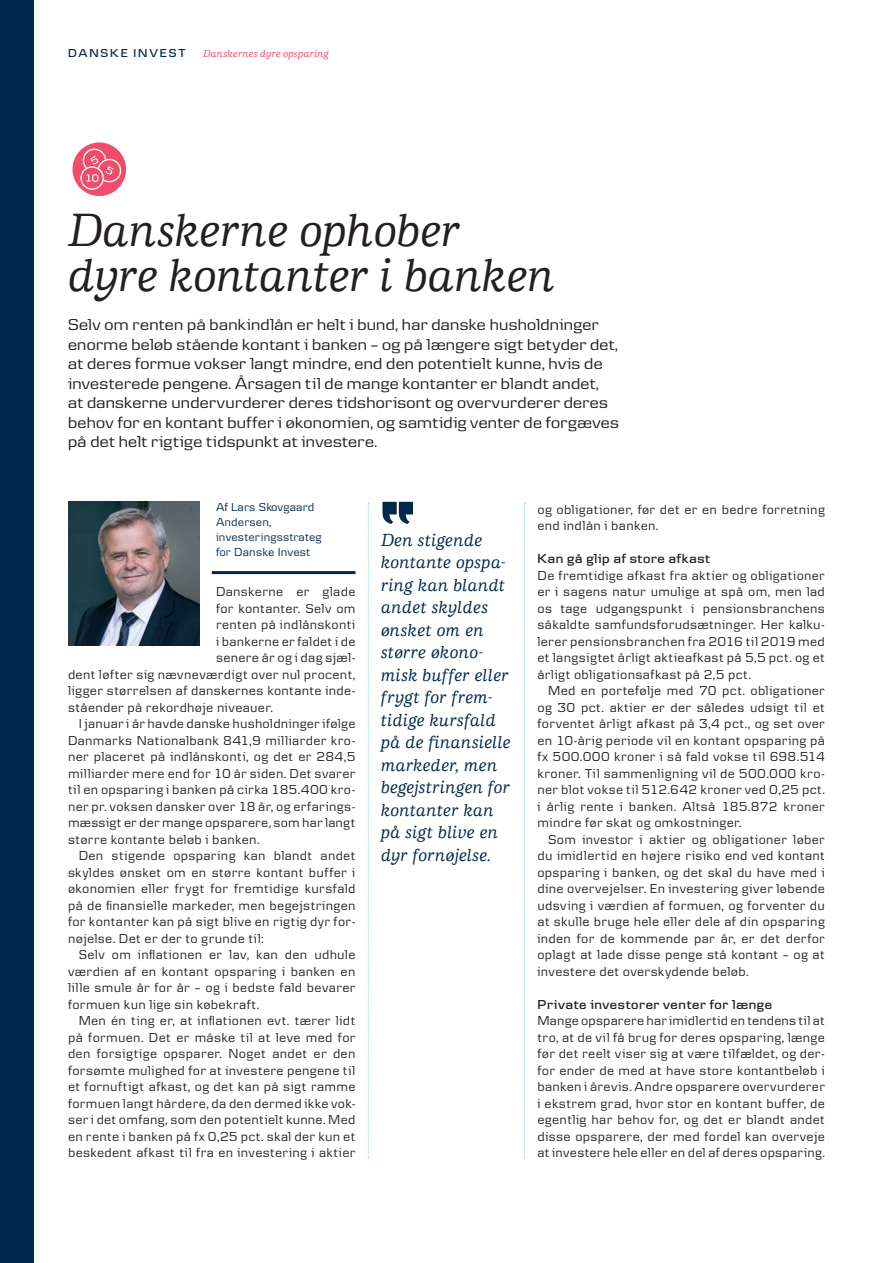
<style>
.page{position:relative;width:893px;height:1263px;background:#fff}
.page>*{position:absolute;margin:0;border:0;box-sizing:border-box;transform-origin:0 0}
.t1{font:italic 500 48px/45px "Danske Human";letter-spacing:-.005em;color:#231f20}
.Citat{font:italic 500 18px/22.5px "Danske Human";letter-spacing:.015em;color:#00284a}
.Underrubrik{font:16.5px/19.5px "Danske Headline";letter-spacing:.02em;color:#231f20}
.Danske_body_m__indry{font:13.5px/16.5px "Danske Text";letter-spacing:.02em;color:#231f20;text-align:justify}
.Danske_body{font:13.5px/16.5px "Danske Text";letter-spacing:.02em;color:#231f20;text-align:justify}
.Mellemrubrik{font:600 13.5px "Danske Headline";letter-spacing:.045em;color:#231f20}
._8_Regular{font:12px/15px "Danske Text";letter-spacing:.01em;color:#00284a}
.t2{font:600 12px "Danske Headline";letter-spacing:.155em;color:#00284a}
.t3{font:italic 500 10.5px "Danske Human";letter-spacing:.025em;color:#ef4d69}
</style>
<div class="page">
<div style="left:0;top:0;width:34px;height:1263px;background:#00284a"></div>
<svg style="left:382px;top:502px;width:31px;height:22px"></svg>
<img style="left:68px;top:502px;width:131px;height:143px">
<hr style="left:212px;top:571px;width:143px;height:3px;background:#00284a">
<svg style="left:368px;top:503px;width:1px;height:655px"></svg>
<svg style="left:524px;top:503px;width:1px;height:655px"></svg>
<div style="left:72px;top:142px;width:54px;height:54px;background:#ef4d69;border-radius:50%"></div>
<svg style="left:80px;top:149px;width:43px;height:41px"></svg>
<p class="t2" style="left:68px;top:46px;width:119px">DANSKE INVEST</p>
<p class="t3" style="left:203px;top:48px;width:127px">Danskernes dyre opsparing</p>
<p class="t1" style="left:68px;top:208px;width:489px">Danskerne ophober dyre kontanter i banken</p>
<p class="Underrubrik" style="left:68px;top:314px;width:552px">Selv om renten på bankindlån er helt i bund, har danske husholdninger enorme beløb stående kontant i banken – og på længere sigt betyder det, at deres formue vokser langt mindre, end den potentielt kunne, hvis de investerede pengene. Årsagen til de mange kontanter er blandt andet,<br>at danskerne undervurderer deres tidshorisont og overvurderer deres behov for en kontant buffer i økonomien, og samtidig venter de forgæves på det helt rigtige tidspunkt at investere.</p>
<p class="_8_Regular" style="left:216px;top:499px;width:107px">Af Lars Skovgaard<br>Andersen, investeringsstrateg for Danske Invest</p>
<p class="Danske_body" style="left:216px;top:583px;width:141px">Danskerne er glade</p>
<p class="Danske_body" style="left:216px;top:599px;width:141px">for kontanter. Selv om</p>
<p class="Danske_body" style="left:216px;top:616px;width:141px">renten på indlånskonti</p>
<p class="Danske_body" style="left:216px;top:632px;width:141px">i bankerne er faldet i de</p>
<p class="Danske_body" style="left:216px;top:649px;width:141px">senere år og i dag sjæl-</p>
<p class="Danske_body" style="left:68px;top:665px;width:289px">dent løfter sig nævneværdigt over nul procent,</p>
<p class="Danske_body" style="left:68px;top:682px;width:289px">ligger størrelsen af danskernes kontante inde-</p>
<p class="Danske_body" style="left:68px;top:698px;width:206px">ståender på rekordhøje niveauer.</p>
<p class="Danske_body" style="left:68px;top:715px;width:289px;text-indent:11px">I januar i år havde danske husholdninger ifølge Danmarks Nationalbank 841,9 milliarder kro&shy;ner placeret på indlånskonti, og det er 284,5 milliarder mere end for 10 år siden. Det svarer til en opsparing i banken på cirka 185.400 kro&shy;ner pr. voksen dansker over 18 år, og erfarings&shy;mæssigt er der mange opsparere, som har langt større kontante beløb i banken.</p>
<p class="Danske_body_m__indry" style="left:68px;top:847px;width:289px;text-indent:11px">Den stigende opsparing kan blandt andet skyldes ønsket om en større kontant buffer i økonomien eller frygt for fremtidige kursfald på de finansielle markeder, men begejstringen for kontanter kan på sigt blive en rigtig dyr for&shy;nøjelse. Det er der to grunde til:</p>
<p class="Danske_body_m__indry" style="left:68px;top:946px;width:289px;text-indent:11px">Selv om inflationen er lav, kan den udhule værdien af en kontant opsparing i banken en lille smule år for år – og i bedste fald bevarer formuen kun lige sin købekraft.</p>
<p class="Danske_body_m__indry" style="left:68px;top:1012px;width:289px;text-indent:11px">Men én ting er, at inflationen evt. tærer lidt på formuen. Det er måske til at leve med for den forsigtige opsparer. Noget andet er den forsømte mulighed for at investere pengene til et fornuftigt afkast, og det kan på sigt ramme formuen langt hårdere, da den dermed ikke vok&shy;ser i det omfang, som den potentielt kunne. Med en rente i banken på fx 0,25 pct. skal der kun et beskedent afkast til fra en investering i aktier</p>
<p class="Citat" style="left:381px;top:529px;width:131px">Den stigende kontante opspa&shy;ring kan blandt andet skyldes ønsket om en større økono&shy;misk buffer eller frygt for frem&shy;tidige kursfald på de finansielle markeder, men begejstringen for kontanter kan på sigt blive en dyr fornøjelse.</p>
<p class="Danske_body_m__indry" style="left:537px;top:500px;width:289px">og obligationer, før det er en bedre forretning end indlån i banken.</p>
<p class="Mellemrubrik" style="left:537px;top:551px;width:174px">Kan gå glip af store afkast</p>
<p class="Danske_body" style="left:537px;top:566px;width:289px">De fremtidige afkast fra aktier og obligationer er i sagens natur umulige at spå om, men lad os tage udgangspunkt i pensionsbranchens såkaldte samfundsforudsætninger. Her kalku&shy;lerer pensionsbranchen fra 2016 til 2019 med et langsigtet årligt aktieafkast på 5,5 pct. og et årligt obligationsafkast på 2,5 pct.</p>
<p class="Danske_body_m__indry" style="left:537px;top:682px;width:289px;text-indent:11px">Med en portefølje med 70 pct. obligationer og 30 pct. aktier er der således udsigt til et forventet årligt afkast på 3,4 pct., og set over en 10-årig periode vil en kontant opsparing på fx 500.000 kroner i så fald vokse til 698.514 kroner. Til sammenligning vil de 500.000 kro&shy;ner blot vokse til 512.642 kroner ved 0,25 pct. i årlig rente i banken. Altså 185.872 kroner mindre før skat og omkostninger.</p>
<p class="Danske_body_m__indry" style="left:537px;top:830px;width:289px;text-indent:11px">Som investor i aktier og obligationer løber du imidlertid en højere risiko end ved kontant opsparing i banken, og det skal du have med i dine overvejelser. En investering giver løbende udsving i værdien af formuen, og forventer du at skulle bruge hele eller dele af din opsparing inden for de kommende par år, er det derfor oplagt at lade disse penge stå kontant – og at investere det overskydende beløb.</p>
<p class="Mellemrubrik" style="left:537px;top:996px;width:236px">Private investorer venter for længe</p>
<p class="Danske_body_m__indry" style="left:537px;top:1012px;width:289px">Mange opsparere har imidlertid en tendens til at tro, at de vil få brug for deres opsparing, længe før det reelt viser sig at være tilfældet, og der&shy;for ender de med at have store kontantbeløb i banken i årevis. Andre opsparere overvurderer i ekstrem grad, hvor stor en kontant buffer, de egentlig har behov for, og det er blandt andet disse opsparere, der med fordel kan overveje at investere hele eller en del af deres opsparing.</p>
</div>
